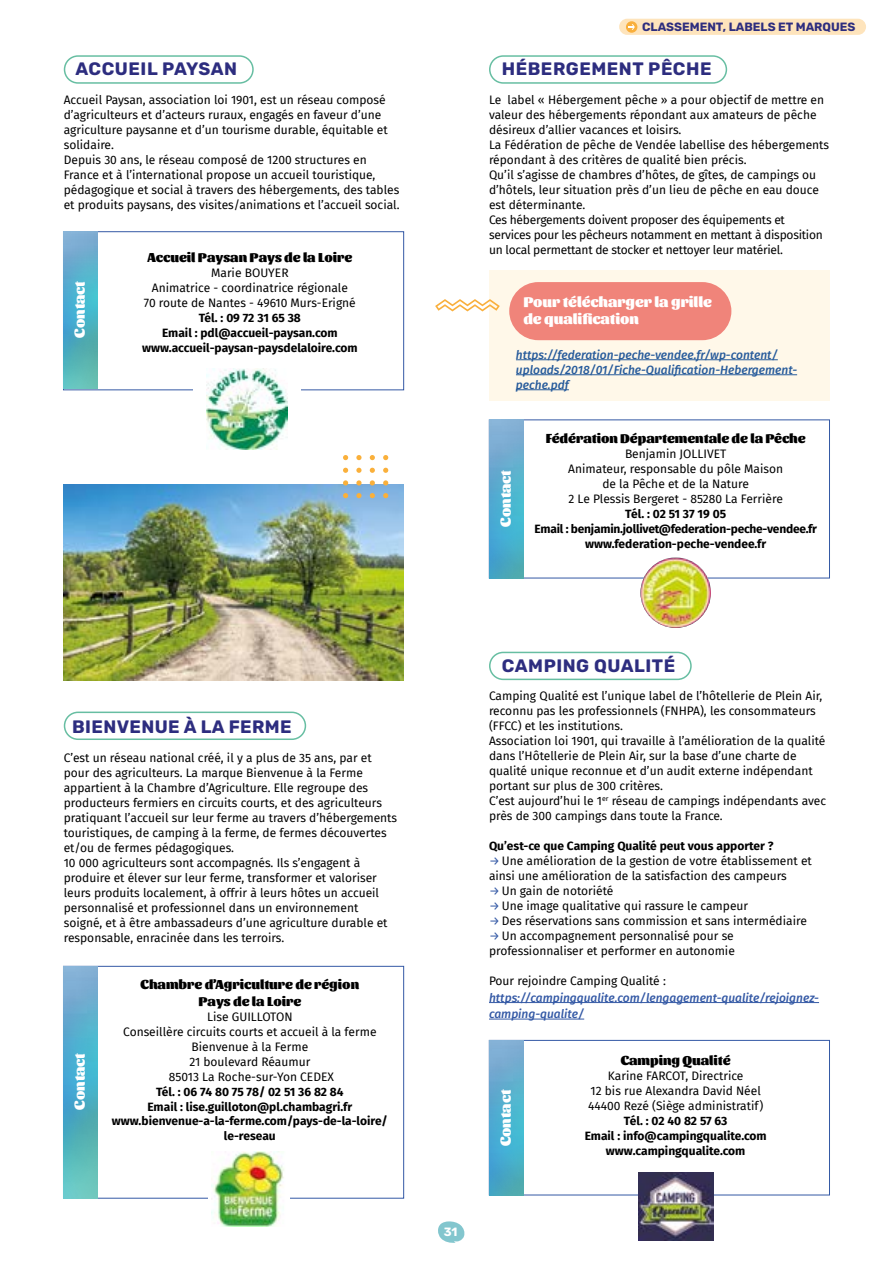
<style>
.page{position:relative;width:893px;height:1263px;background:#fff}
.page>*{position:absolute;margin:0;border:0;box-sizing:border-box;transform-origin:0 0}
.t1{font:700 18px "Rubik";letter-spacing:.03em;color:#2d2d7f}
.t2{font:900 15px/16.5px "Sansita";color:#fff}
.t3{font:900 13.5px/16.5px "Sansita";color:#000;text-align:center}
.t4{font:12px/15px "Fira Sans";color:#000}
.t5{font:700 12px/15px "Fira Sans";color:#000;text-align:center}
.t6{font:italic 500 12px/15px "Fira Sans";color:#275b9b}
.t7{font:700 12px/15px "Fira Sans";letter-spacing:-.02em;color:#000;text-align:center}
.t8{font:italic 500 12px/16.5px "Fira Sans";color:#3459a5}
.t9{font:700 12px "Rubik";color:#2d2d7f}
.t10{font:700 12px "Rubik";color:#fff}
.s1{color:#3459a5}
</style>
<div class="page">
<svg style="left:438px;top:1221px;width:27px;height:22px"></svg>
<img style="left:64px;top:485px;width:340px;height:195px">
<div style="left:63px;top:966px;width:341px;height:232px;background:#fff;border:1px solid #3459a5"></div>
<div style="left:489px;top:1040px;width:341px;height:155px;background:#fff;border:1px solid #3459a5"></div>
<div style="left:63px;top:966px;width:34px;height:232px;background:#83b0d5"></div>
<svg style="left:63px;top:984px;width:34px;height:214px;background:#57b2c7"></svg>
<div style="left:489px;top:1040px;width:34px;height:155px;background:#81b0d5"></div>
<svg style="left:489px;top:1053px;width:34px;height:142px;background:#53adcd"></svg>
<div style="left:489px;top:420px;width:34px;height:158px;background:#83b0d5"></div>
<svg style="left:489px;top:438px;width:34px;height:140px;background:#54adcd"></svg>
<div style="left:64px;top:55px;width:190px;height:29px;border:2px solid #67bea2;border-radius:13px"></div>
<div style="left:489px;top:55px;width:238px;height:29px;border:2px solid #67bea2;border-radius:13px"></div>
<div style="left:489px;top:652px;width:203px;height:28px;border:2px solid #67bea2;border-radius:13px"></div>
<div style="left:64px;top:711px;width:242px;height:29px;border:2px solid #67bea2;border-radius:13px"></div>
<div style="left:619px;top:19px;width:247px;height:16px;background:#fee4bc;border-radius:8px"></div>
<div style="left:626px;top:21px;width:11px;height:12px;background:#f9af3c;border-radius:50%"></div>
<svg style="left:628px;top:24px;width:7px;height:6px"></svg>
<div style="left:63px;top:231px;width:341px;height:159px;background:#fff;border:1px solid #3459a5"></div>
<div style="left:63px;top:232px;width:34px;height:157px;background:#7faed4"></div>
<svg style="left:63px;top:244px;width:34px;height:145px;background:#55b1c5"></svg>
<hr style="left:489px;top:1002px;width:330px;height:1px;background:#3459a5">
<hr style="left:489px;top:1019px;width:95px;height:1px;background:#3459a5">
<div style="left:489px;top:271px;width:340px;height:130px;background:#fff8e9"></div>
<div style="left:509px;top:282px;width:222px;height:58px;background:#f0847a;border-radius:29px"></div>
<svg style="left:435px;top:299px;width:65px;height:12px"></svg>
<hr style="left:516px;top:359px;width:262px;height:1px;background:#275b9b">
<hr style="left:516px;top:374px;width:281px;height:1px;background:#275b9b">
<hr style="left:516px;top:389px;width:53px;height:1px;background:#275b9b">
<div style="left:193px;top:369px;width:108px;height:81px;background:#fff"></div>
<img style="left:206px;top:369px;width:81px;height:81px">
<div style="left:208px;top:1151px;width:82px;height:75px;background:#fff"></div>
<img style="left:212px;top:1151px;width:72px;height:75px">
<img style="left:638px;top:1173px;width:75px;height:68px">
<svg style="left:343px;top:455px;width:5px;height:5px"></svg>
<svg style="left:356px;top:455px;width:6px;height:5px"></svg>
<svg style="left:370px;top:455px;width:5px;height:5px"></svg>
<svg style="left:383px;top:455px;width:5px;height:5px"></svg>
<svg style="left:343px;top:468px;width:5px;height:5px"></svg>
<svg style="left:356px;top:468px;width:6px;height:5px"></svg>
<svg style="left:370px;top:468px;width:5px;height:5px"></svg>
<svg style="left:383px;top:468px;width:5px;height:5px"></svg>
<svg style="left:343px;top:480px;width:5px;height:5px"></svg>
<svg style="left:356px;top:480px;width:6px;height:5px"></svg>
<svg style="left:370px;top:480px;width:5px;height:5px"></svg>
<svg style="left:383px;top:480px;width:5px;height:5px"></svg>
<svg style="left:343px;top:493px;width:5px;height:5px"></svg>
<svg style="left:356px;top:493px;width:6px;height:5px"></svg>
<svg style="left:370px;top:493px;width:5px;height:5px"></svg>
<svg style="left:383px;top:493px;width:5px;height:5px"></svg>
<img style="left:640px;top:557px;width:71px;height:71px;border-radius:35px">
<p class="t9" style="left:642px;top:20px;width:215px">CLASSEMENT, LABELS ET MARQUES</p>
<h1 class="t1" style="left:75px;top:59px;width:163px">ACCUEIL PAYSAN</h1>
<h1 class="t1" style="left:502px;top:59px;width:211px">HÉBERGEMENT PÊCHE</h1>
<p class="t4" style="left:64px;top:92px;width:337px">Accueil Paysan, association loi 1901, est un réseau composé d’agriculteurs et d’acteurs ruraux, engagés en faveur d’une agriculture paysanne et d’un tourisme durable, équitable et solidaire.<br>Depuis 30 ans, le réseau composé de 1200 structures en France et à l’international propose un accueil touristique, pédagogique et social à travers des hébergements, des tables et produits paysans, des visites/animations et l’accueil social.</p>
<p class="t4" style="left:489px;top:92px;width:342px">Le label « Hébergement pêche » a pour objectif de mettre en valeur des hébergements répondant aux amateurs de pêche désireux d’allier vacances et loisirs.<br>La Fédération de pêche de Vendée labellise des hébergements répondant à des critères de qualité bien précis.<br>Qu’il s’agisse de chambres d’hôtes, de gîtes, de campings ou d’hôtels, leur situation près d’un lieu de pêche en eau douce est déterminante.<br>Ces hébergements doivent proposer des équipements et services pour les pêcheurs notamment en mettant à disposition un local permettant de stocker et nettoyer leur matériel.</p>
<p class="t3" style="left:147px;top:249px;width:206px">Accueil Paysan Pays de la Loire</p>
<p class="t4" style="left:144px;top:265px;width:213px;text-align:center">Marie BOUYER<br>Animatrice - coordinatrice régionale<br>70 route de Nantes - 49610 Murs-Erigné</p>
<p class="t5" style="left:142px;top:309px;width:217px">Tél. : 09 72 31 65 38<br>Email : pdl@accueil-paysan.com www.accueil-paysan-paysdelaloire.com</p>
<p class="t2" style="left:72px;top:338px;width:58px;rotate:-90deg">Contact</p>
<p class="t2" style="left:523px;top:294px;width:190px">Pour télécharger la grille de qualification</p>
<p class="t6" style="left:516px;top:347px;width:283px">https://federation-peche-vendee.fr/wp-content/ uploads/2018/01/Fiche-Qualification-Hebergement&shy;peche.pdf</p>
<p class="t2" style="left:497px;top:527px;width:58px;rotate:-90deg">Contact</p>
<p class="t3" style="left:546px;top:430px;width:262px">Fédération Départementale de la Pêche</p>
<p class="t4" style="left:568px;top:446px;width:216px;text-align:center">Benjamin JOLLIVET<br>Animateur, responsable du pôle Maison de la Pêche et de la Nature<br>2 Le Plessis Bergeret - 85280 La Ferrière</p>
<p class="t7" style="left:534px;top:505px;width:284px">Tél. : 02 51 37 19 05<br>Email : benjamin.jollivet@federation-peche-vendee.fr www.federation-peche-vendee.fr</p>
<h1 class="t1" style="left:72px;top:716px;width:221px">BIENVENUE À LA FERME</h1>
<p class="t4" style="left:64px;top:750px;width:335px">C’est un réseau national créé, il y a plus de 35 ans, par et pour des agriculteurs. La marque Bienvenue à la Ferme appartient à la Chambre d’Agriculture. Elle regroupe des producteurs fermiers en circuits courts, et des agriculteurs pratiquant l’accueil sur leur ferme au travers d’hébergements touristiques, de camping à la ferme, de fermes découvertes et/ou de fermes pédagogiques.<br>10 000 agriculteurs sont accompagnés. Ils s’engagent à produire et élever sur leur ferme, transformer et valoriser leurs produits localement, à offrir à leurs hôtes un accueil personnalisé et professionnel dans un environnement soigné, et à être ambassadeurs d’une agriculture durable et responsable, enracinée dans les terroirs.</p>
<p class="t2" style="left:72px;top:1109px;width:58px;rotate:-90deg">Contact</p>
<p class="t3" style="left:141px;top:976px;width:220px">Chambre d’Agriculture de région<br>Pays de la Loire</p>
<p class="t4" style="left:123px;top:1008px;width:255px;text-align:center">Lise GUILLOTON<br>Conseillère circuits courts et accueil à la ferme<br>Bienvenue à la Ferme<br>21 boulevard Réaumur<br>85013 La Roche-sur-Yon CEDEX</p>
<p class="t5" style="left:112px;top:1083px;width:277px">Tél. : 06 74 80 75 78/ 02 51 36 82 84<br>Email : lise.guilloton@pl.chambagri.fr www.bienvenue-a-la-ferme.com/pays-de-la-loire/ le-reseau</p>
<p class="t10" style="left:444px;top:1225px;width:15px">31</p>
<h1 class="t1" style="left:502px;top:655px;width:175px">CAMPING QUALITÉ</h1>
<p class="t4" style="left:489px;top:688px;width:339px">Camping Qualité est l’unique label de l’hôtellerie de Plein Air, reconnu pas les professionnels (FNHPA), les consommateurs (FFCC) et les institutions.<br>Association loi 1901, qui travaille à l’amélioration de la qualité dans l’Hôtellerie de Plein Air, sur la base d’une charte de qualité unique reconnue et d’un audit externe indépendant portant sur plus de 300 critères.<br>C’est aujourd’hui le 1<sup>er</sup> réseau de campings indépendants avec près de 300 campings dans toute la France.</p>
<p class="t5" style="left:489px;top:838px;width:286px">Qu’est-ce que Camping Qualité peut vous apporter ?</p>
<p class="t4" style="left:489px;top:853px;width:324px"><span class="s1">→</span> Une amélioration de la gestion de votre établissement et ainsi une amélioration de la satisfaction des campeurs</p>
<p class="t4" style="left:489px;top:883px;width:126px"><span class="s1">→</span> Un gain de notoriété</p>
<p class="t4" style="left:489px;top:898px;width:261px"><span class="s1">→</span> Une image qualitative qui rassure le campeur</p>
<p class="t4" style="left:489px;top:913px;width:319px"><span class="s1">→</span> Des réservations sans commission et sans intermédiaire</p>
<p class="t4" style="left:489px;top:928px;width:247px"><span class="s1">→</span> Un accompagnement personnalisé pour se professionnaliser et performer en autonomie</p>
<p class="t4" style="left:489px;top:973px;width:178px">Pour rejoindre Camping Qualité :</p>
<p class="t8" style="left:489px;top:989px;width:332px">https://campingqualite.com/lengagement-qualite/rejoignez&shy;camping-qualite/</p>
<p class="t2" style="left:497px;top:1146px;width:58px;rotate:-90deg">Contact</p>
<p class="t3" style="left:621px;top:1052px;width:112px">Camping Qualité</p>
<p class="t4" style="left:588px;top:1068px;width:177px;text-align:center">Karine FARCOT, Directrice<br>12 bis rue Alexandra David Néel<br>44400 Rezé (Siège administratif)</p>
<p class="t5" style="left:585px;top:1113px;width:184px">Tél. : 02 40 82 57 63<br>Email : info@campingqualite.com www.campingqualite.com</p>
</div>
